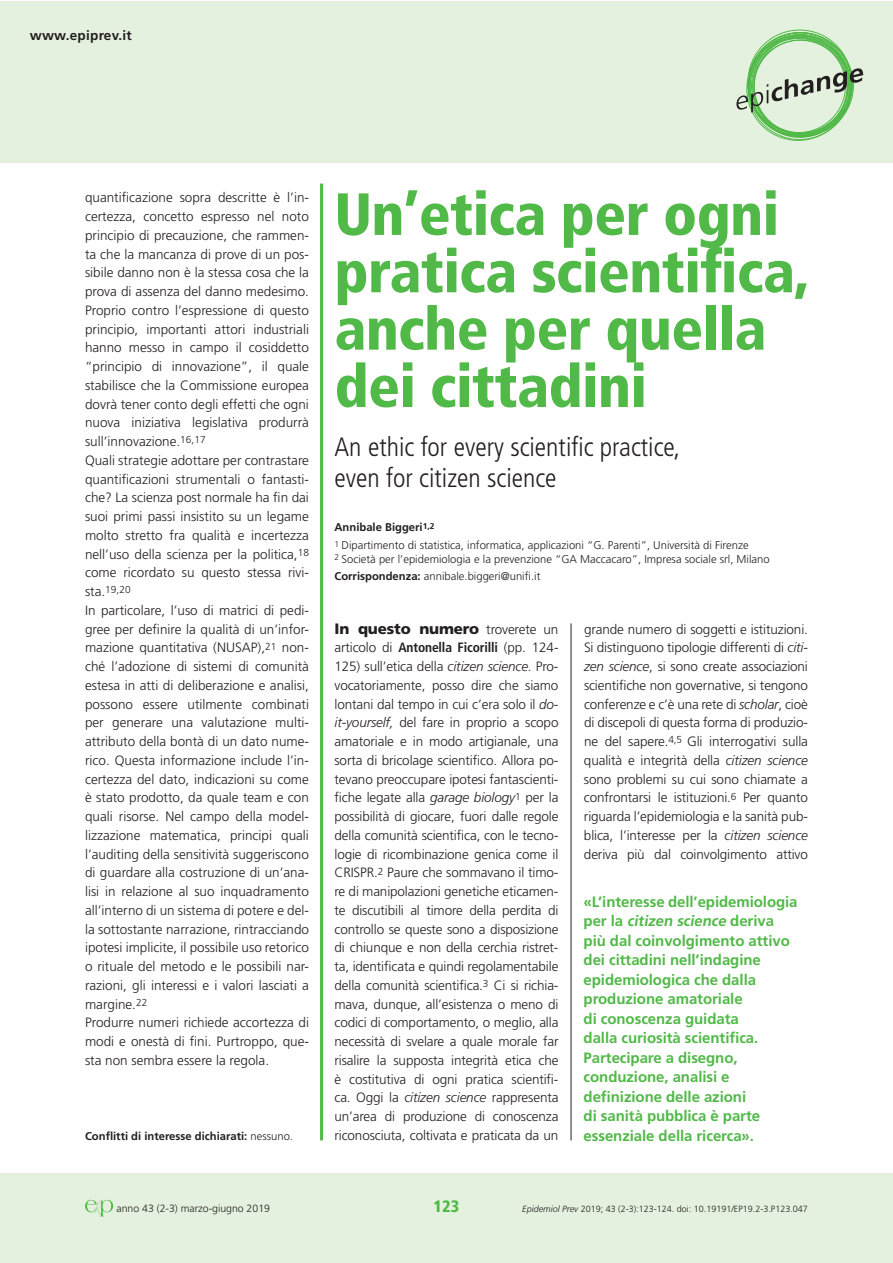
<style>
.page{position:relative;width:893px;height:1263px;background:#fff}
.page>*{position:absolute;margin:0;border:0;box-sizing:border-box;transform-origin:0 0}
.t1{font:900 condensed 59.55px/57.3px "Frutiger";letter-spacing:-.01em;color:#51b948}
.t2{font:300 condensed 26.55px/30.5px "Frutiger";color:#231f20}
.t3{font:900 condensed 16.5px "Frutiger";color:#51b948}
.t4{font:700 15px/19.5px "Frutiger";letter-spacing:-.005em;color:#51b948}
.t5{font:900 15px "Frutiger";letter-spacing:-.01em;color:#231f20}
.t6{font:300 13.5px/18.8px "Frutiger";color:#231f20;text-align:justify}
.t7{font:700 13.5px "Frutiger";letter-spacing:.02em;color:#231f20}
.t8{font:300 11.25px/17.7px "Frutiger";color:#231f20}
.t9{font:700 11.25px "Frutiger";color:#231f20}
.t10{font:300 10.5px "Frutiger";color:#231f20}
.t11{font:300 10.2px "Frutiger";color:#231f20}
.t12{font:300 9px "Frutiger";color:#231f20}
.s1{font-size:13.5px}
.s2{font-weight:300}
.s3{font-weight:700}
.s4{font-weight:300;font-size:13.5px}
.s5{font-weight:700;font-stretch:condensed}
.s6{font-style:italic}
</style>
<div class="page">
<div style="left:0;top:1173px;width:892px;height:90px;background:#e4f1de"></div>
<hr style="left:571px;top:623px;width:1px;height:517px;background:#231f20">
<hr style="left:320px;top:184px;width:3px;height:956px;background:#51b948">
<div style="left:0;top:1px;width:892px;height:162px;background:#e4f1de"></div>
<svg style="left:736px;top:29px;width:127px;height:111px"></svg>
<svg style="left:85px;top:1200px;width:28px;height:16px"></svg>
<p class="t7" style="left:30px;top:28px;width:104px">www.epiprev.it</p>
<p class="t6" style="left:85px;top:188px;width:225px;text-align:left">quantificazione sopra descritte è l’in&shy;certezza, concetto espresso nel noto principio di precauzione, che rammen&shy;ta che la mancanza di prove di un pos&shy;sibile danno non è la stessa cosa che la prova di assenza del danno medesimo.<br>Proprio contro l’espressione di questo principio, importanti attori industriali hanno messo in campo il cosiddetto “principio di innovazione”, il quale stabilisce che la Commissione europea dovrà tener conto degli effetti che ogni nuova iniziativa legislativa produrrà sull’innovazione.<sup>16,17<br></sup>Quali strategie adottare per contrastare quantificazioni strumentali o fantasti&shy;che? La scienza post normale ha fin dai suoi primi passi insistito su un legame molto stretto fra qualità e incertezza nell’uso della scienza per la politica,<sup>18 </sup>come ricordato su questo stessa rivi-</p>
<p class="t11" style="left:85px;top:584px;width:47px"><span class="s1">sta.</span>19,20</p>
<p class="t6" style="left:85px;top:601px;width:225px;text-align:left">In particolare, l’uso di matrici di pedi&shy;gree per definire la qualità di un’infor&shy;mazione quantitativa (NUSAP),<sup>21</sup> non&shy;ché l’adozione di sistemi di comunità estesa in atti di deliberazione e analisi, possono essere utilmente combinati per generare una valutazione multi&shy;attributo della bontà di un dato nume&shy;rico. Questa informazione include l’in&shy;certezza del dato, indicazioni su come è stato prodotto, da quale team e con quali risorse. Nel campo della model&shy;lizzazione matematica, principi quali l’auditing della sensitività suggeriscono di guardare alla costruzione di un’ana&shy;lisi in relazione al suo inquadramento all’interno di un sistema di potere e del&shy;la sottostante narrazione, rintracciando ipotesi implicite, il possibile uso retorico o rituale del metodo e le possibili nar&shy;razioni, gli interessi e i valori lasciati a margine.<sup>22<br></sup>Produrre numeri richiede accortezza di modi e onestà di fini. Purtroppo, que&shy;sta non sembra essere la regola.</p>
<p class="t9" style="left:85px;top:1129px;width:209px">Conflitti di interesse dichiarati: <span class="s2">nessuno.</span></p>
<p class="t10" style="left:117px;top:1202px;width:155px">anno 43 (2-3) marzo-giugno 2019</p>
<h1 class="t1" style="left:334px;top:185px;width:477px">Un’etica per ogni pratica scientifica, anche per quella dei cittadini</h1>
<h2 class="t2" style="left:334px;top:432px;width:347px">An ethic for every scientific practice, even for citizen science</h2>
<p class="t8" style="left:334px;top:519px;width:416px"><span class="s3">Annibale Biggeri</span><sup>1,2<br></sup><sup>1</sup> Dipartimento di statistica, informatica, applicazioni “G. Parenti”, Università di Firenze</p>
<p class="t8" style="left:334px;top:550px;width:437px"><sup>2</sup> Società per l’epidemiologia e la prevenzione “GA Maccacaro”, Impresa sociale srl, Milano<br><span class="s3">Corrispondenza:</span> annibale.biggeri@unifi.it</p>
<p class="t5" style="left:334px;top:619px;width:225px">In questo numero <span class="s4">troverete un</span></p>
<p class="t6" style="left:334px;top:638px;width:225px">articolo di <span class="s5">Antonella Ficorilli</span> (pp. 124- 125) sull’etica della <span class="s6">citizen science</span>. Pro&shy;vocatoriamente, posso dire che siamo lontani dal tempo in cui c’era solo il <span class="s6">do&shy;it-yourself,</span> del fare in proprio a scopo amatoriale e in modo artigianale, una sorta di bricolage scientifico. Allora po&shy;tevano preoccupare ipotesi fantascienti&shy;fiche legate alla <span class="s6">garage biology</span><sup>1</sup> per la possibilità di giocare, fuori dalle regole della comunità scientifica, con le tecno&shy;logie di ricombinazione genica come il CRISPR.<sup>2</sup> Paure che sommavano il timo&shy;re di manipolazioni genetiche eticamen&shy;te discutibili al timore della perdita di controllo se queste sono a disposizione di chiunque e non della cerchia ristret&shy;ta, identificata e quindi regolamentabile della comunità scientifica.<sup>3</sup> Ci si richia&shy;mava, dunque, all’esistenza o meno di codici di comportamento, o meglio, alla necessità di svelare a quale morale far risalire la supposta integrità etica che è costitutiva di ogni pratica scientifi&shy;ca. Oggi la <span class="s6">citizen science</span> rappresenta un’area di produzione di conoscenza riconosciuta, coltivata e praticata da un</p>
<p class="t6" style="left:584px;top:619px;width:225px">grande numero di soggetti e istituzioni.<br>Si distinguono tipologie differenti di <span class="s6">citi&shy;zen science</span>, si sono create associazioni scientifiche non governative, si tengono conferenze e c’è una rete di <span class="s6">scholar</span>, cioè di discepoli di questa forma di produzio&shy;ne del sapere.<sup>4,5</sup> Gli interrogativi sulla qualità e integrità della <span class="s6">citizen science </span>sono problemi su cui sono chiamate a confrontarsi le istituzioni.<sup>6</sup> Per quanto riguarda l’epidemiologia e la sanità pub&shy;blica, l’interesse per la <span class="s6">citizen science </span>deriva più dal coinvolgimento attivo</p>
<p class="t4" style="left:584px;top:891px;width:216px">«L’interesse dell’epidemiologia p e r l a <span class="s6">citizen science</span> d e r i va più dal coinvolgimento attivo dei cittadini nell’indagine epidemiologica che dalla produzione amatoriale<br>di conoscenza guidata<br>dalla curiosità scientifica.<br>Partecipare a disegno, conduzione, analisi e definizione delle azioni<br>di sanità pubblica è parte essenziale della ricerca».</p>
<p class="t3" style="left:434px;top:1196px;width:27px">123</p>
<p class="t12" style="left:522px;top:1204px;width:287px"><span class="s6">Epidemiol Prev</span> 2019; 43 (2-3):123-124. doi: 10.19191/EP19.2-3.P123.047</p>
</div>
